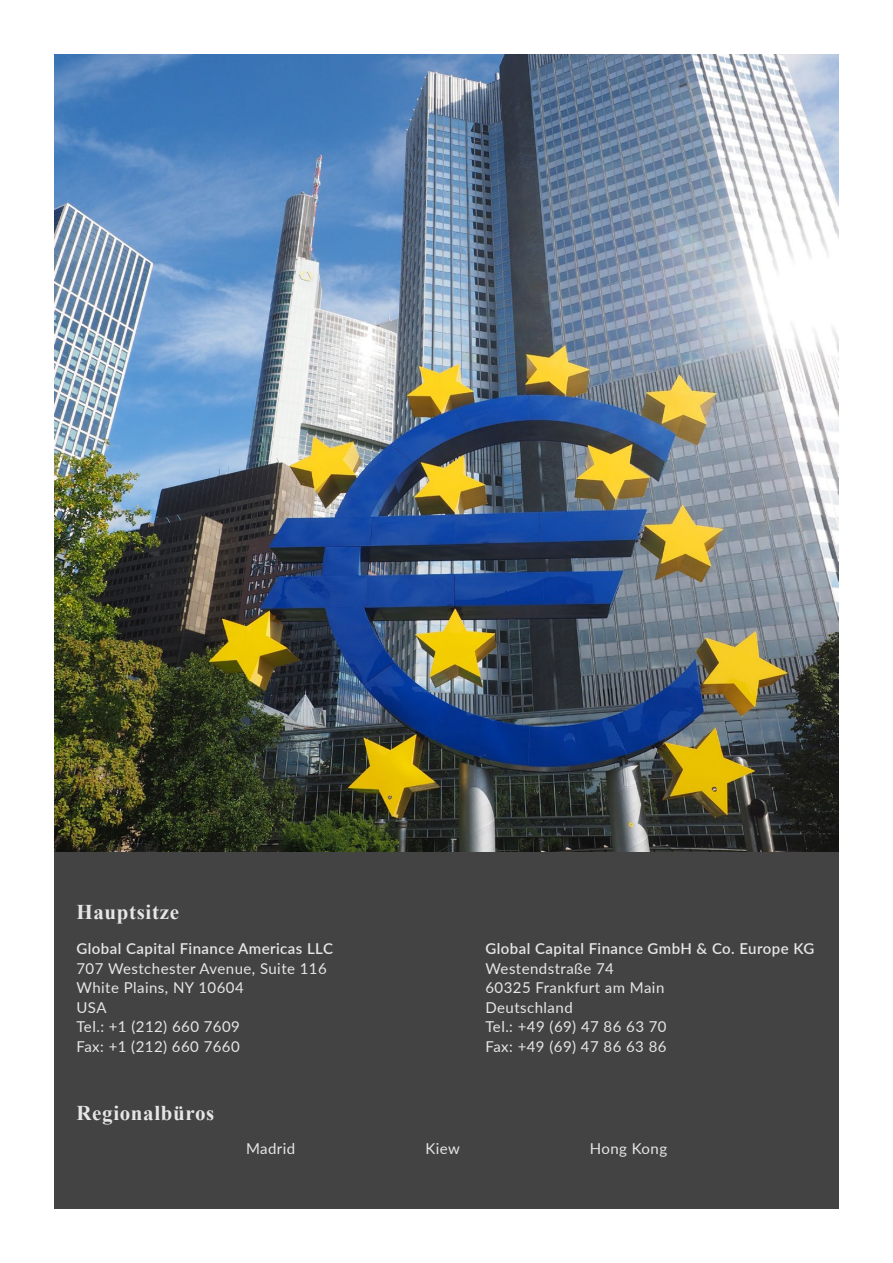
<style>
.page{position:relative;width:893px;height:1263px;background:#fff}
.page>*{position:absolute;margin:0;border:0;box-sizing:border-box;transform-origin:0 0}
.t1{font:700 21px "Times New Roman";letter-spacing:.03em;color:#e6e6e6}
.t2{font:15px/19.5px "Lato";letter-spacing:.03em;color:#e6e6e6}
.t3{font:600 15px "Lato";letter-spacing:.03em;color:#e6e6e6}
</style>
<div class="page">
<div style="left:54px;top:851px;width:785px;height:358px;background:#434343"></div>
<img style="left:54px;top:54px;width:785px;height:797px">
<h1 class="t1" style="left:76px;top:896px;width:104px">Hauptsitze</h1>
<p class="t3" style="left:76px;top:938px;width:258px">Global Capital Finance Americas LLC</p>
<p class="t2" style="left:76px;top:958px;width:252px">707 Westchester Avenue, Suite 116<br>White Plains, NY 10604<br>USA<br>Tel.: +1 (212) 660 7609<br>Fax: +1 (212) 660 7660</p>
<h1 class="t1" style="left:76px;top:1097px;width:139px">Regionalbüros</h1>
<p class="t3" style="left:485px;top:938px;width:330px">Global Capital Finance GmbH &amp; Co. Europe KG</p>
<p class="t2" style="left:485px;top:958px;width:183px">Westendstraße 74<br>60325 Frankfurt am Main<br>Deutschland<br>Tel.: +49 (69) 47 86 63 70<br>Fax: +49 (69) 47 86 63 86</p>
<p class="t2" style="left:246px;top:1138px;width:51px">Madrid</p>
<p class="t2" style="left:425px;top:1138px;width:36px">Kiew</p>
<p class="t2" style="left:590px;top:1138px;width:79px">Hong Kong</p>
</div>
